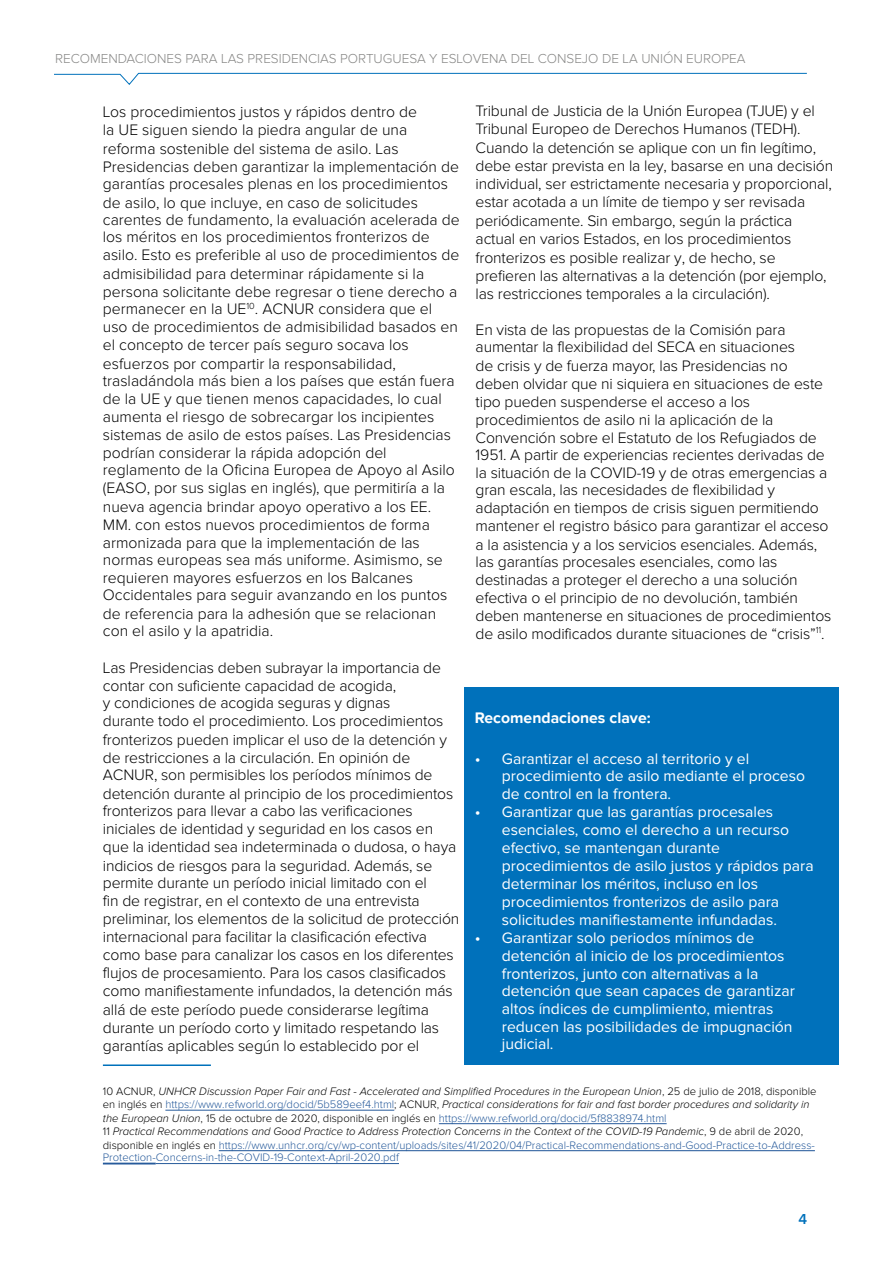
<style>
.page{position:relative;width:893px;height:1263px;background:#fff}
.page>*{position:absolute;margin:0;border:0;box-sizing:border-box;transform-origin:0 0}
.t1{font:300 15.75px/17.9px "Proxima Nova";letter-spacing:-.01em;color:#000}
.t2{font:15.75px/17.9px "Proxima Nova";color:#fff}
.t3{font:700 15.75px "Proxima Nova";color:#fff}
.t4{font:600 15px "Proxima Nova";color:#0071bb}
.t5{font:300 13.5px "Proxima Nova";color:#878786}
.t6{font:italic 300 11.25px/13.4px "Proxima Nova";color:#000}
.s1{font-size:16.5px}
.s2{font-style:normal}
.s3{font-style:normal;color:#265a9b}
</style>
<div class="page">
<div style="left:464px;top:687px;width:375px;height:377px;background:#0071bb"></div>
<hr style="left:156px;top:1163px;width:243px;height:1px;background:#265a9b">
<hr style="left:103px;top:1163px;width:53px;height:1px;background:#265a9b">
<hr style="left:219px;top:1150px;width:596px;height:1px;background:#265a9b">
<hr style="left:439px;top:1123px;width:228px;height:1px;background:#265a9b">
<hr style="left:165px;top:1110px;width:229px;height:1px;background:#265a9b">
<svg style="left:54px;top:73px;width:753px;height:12px"></svg>
<hr style="left:103px;top:1064px;width:108px;height:2px;background:#0071bb">
<p class="t5" style="left:55px;top:51px;width:692px">RECOMENDACIONES PARA LAS PRESIDENCIAS PORTUGUESA Y ESLOVENA DEL CONSEJO DE LA UNIÓN EUROPEA</p>
<p class="t1" style="left:103px;top:103px;width:358px">Los procedimientos justos y rápidos dentro de<br>la UE siguen siendo la piedra angular de una reforma sostenible del sistema de asilo. Las Presidencias deben garantizar la implementación de garantías procesales plenas en los procedimientos</p>
<p class="t1" style="left:103px;top:194px;width:358px">de asilo, lo que incluye, en caso de solicitudes carentes de fundamento, la evaluación acelerada de los méritos en los procedimientos fronterizos de asilo. Esto es preferible al uso de procedimientos de admisibilidad para determinar rápidamente si la persona solicitante debe regresar o tiene derecho a permanecer en la UE<sup>10</sup>. ACNUR considera que el uso de procedimientos de admisibilidad basados en el concepto de tercer país seguro socava los esfuerzos por compartir la responsabilidad,</p>
<p class="t1" style="left:103px;top:372px;width:354px">trasladándola más bien a los países que están fuera de la UE y que tienen menos capacidades, lo cual aumenta el riesgo de sobrecargar los incipientes sistemas de asilo de estos países. Las Presidencias podrían considerar la rápida adopción del reglamento de la Oficina Europea de Apoyo al Asilo (EASO, por sus siglas en inglés), que permitiría a la nueva agencia brindar apoyo operativo a los EE.<br>MM. con estos nuevos procedimientos de forma armonizada para que la implementación de las normas europeas sea más uniforme. Asimismo, se requieren mayores esfuerzos en los Balcanes Occidentales para seguir avanzando en los puntos</p>
<p class="t1" style="left:103px;top:606px;width:335px;line-height:17.1px">de referencia para la adhesión que se relacionan con el asilo y la apatridia.</p>
<p class="t1" style="left:103px;top:659px;width:346px">Las Presidencias deben subrayar la importancia de contar con suficiente capacidad de acogida,<br>y condiciones de acogida seguras y dignas<br>durante todo el procedimiento. Los procedimientos fronterizos pueden implicar el uso de la detención y de restricciones a la circulación. En opinión de ACNUR, son permisibles los períodos mínimos de</p>
<p class="t1" style="left:103px;top:785px;width:355px">detención durante al principio de los procedimientos fronterizos para llevar a cabo las verificaciones iniciales de identidad y seguridad en los casos en que la identidad sea indeterminada o dudosa, o haya indicios de riesgos para la seguridad. Además, se</p>
<p class="t1" style="left:103px;top:874px;width:358px">permite durante un período inicial limitado con el<br>fin de registrar, en el contexto de una entrevista preliminar, los elementos de la solicitud de protección internacional para facilitar la clasificación efectiva como base para canalizar los casos en los diferentes flujos de procesamiento. Para los casos clasificados como manifiestamente infundados, la detención más allá de este período puede considerarse legítima durante un período corto y limitado respetando las garantías aplicables según lo establecido por el</p>
<p class="t1" style="left:476px;top:102px;width:359px;line-height:18.3px">Tribunal de Justicia de la Unión Europea (TJUE) y el Tribunal Europeo de Derechos Humanos (TEDH).<br>Cuando la detención se aplique con un fin legítimo, debe estar prevista en la ley, basarse en una decisión individual, ser estrictamente necesaria y proporcional, estar acotada a un límite de tiempo y ser revisada periódicamente. Sin embargo, según la práctica actual en varios Estados, en los procedimientos fronterizos es posible realizar y, de hecho, se prefieren las alternativas a la detención (por ejemplo, las restricciones temporales a la circulación).</p>
<p class="t1" style="left:476px;top:322px;width:321px;line-height:17.1px">En vista de las propuestas de la Comisión para aumentar la flexibilidad del SECA en situaciones</p>
<p class="t1" style="left:476px;top:357px;width:351px">de crisis y de fuerza mayor, las Presidencias no deben olvidar que ni siquiera en situaciones de este tipo pueden suspenderse el acceso a los procedimientos de asilo ni la aplicación de la Convención sobre el Estatuto de los Refugiados de 1951. A partir de experiencias recientes derivadas de</p>
<p class="t1" style="left:476px;top:465px;width:354px">la situación de la COVID-19 y de otras emergencias a gran escala, las necesidades de flexibilidad y adaptación en tiempos de crisis siguen permitiendo mantener el registro básico para garantizar el acceso a la asistencia y a los servicios esenciales. Además,</p>
<p class="t1" style="left:476px;top:553px;width:357px">las garantías procesales esenciales, como las destinadas a proteger el derecho a una solución efectiva o el principio de no devolución, también deben mantenerse en situaciones de procedimientos de asilo modificados durante situaciones de “crisis”<sup>11</sup>.</p>
<p class="t3" style="left:475px;top:708px;width:177px">Recomendaciones clave:</p>
<p class="t2" style="left:502px;top:750px;width:305px;text-indent:-27px"><span class="s1">•</span> Garantizar el acceso al territorio y el procedimiento de asilo mediante el proceso de control en la frontera.</p>
<p class="t2" style="left:502px;top:803px;width:313px;text-indent:-27px"><span class="s1">•</span> Garantizar que las garantías procesales esenciales, como el derecho a un recurso efectivo, se mantengan durante procedimientos de asilo justos y rápidos para determinar los méritos, incluso en los procedimientos fronterizos de asilo para solicitudes manifiestamente infundadas.</p>
<p class="t2" style="left:502px;top:929px;width:295px;text-indent:-27px"><span class="s1">•</span> Garantizar solo periodos mínimos de detención al inicio de los procedimientos fronterizos, junto con alternativas a la detención que sean capaces de garantizar altos índices de cumplimiento, mientras reducen las posibilidades de impugnación judicial.</p>
<p class="t6" style="left:103px;top:1084px;width:715px"><span class="s2">10 ACNUR,</span> UNHCR Discussion Paper Fair and Fast - Accelerated and Simplified Procedures in the European Union<span class="s2">, 25 de julio de 2018, disponible en inglés en</span> <span class="s3">https://www.refworld.org/docid/5b589eef4.html</span><span class="s2">; ACNUR,</span> Practical considerations for fair and fast border procedures and solidarity in the European Union<span class="s2">, 15 de octubre de 2020, disponible en inglés en</span> <span class="s3">https://www.refworld.org/docid/5f8838974.html<br></span><span class="s2">11</span> Practical Recommendations and Good Practice to Address Protection Concerns in the Context of the COVID-19 Pandemic<span class="s2">, 9 de abril de 2020, disponible en inglés en</span> <span class="s3">https://www.unhcr.org/cy/wp-content/uploads/sites/41/2020/04/Practical-Recommendations-and-Good-Practice-to-Address-Protection-Concerns-in-the-COVID-19-Context-April-2020.pdf</span></p>
<p class="t4" style="left:798px;top:1212px;width:10px">4</p>
</div>
